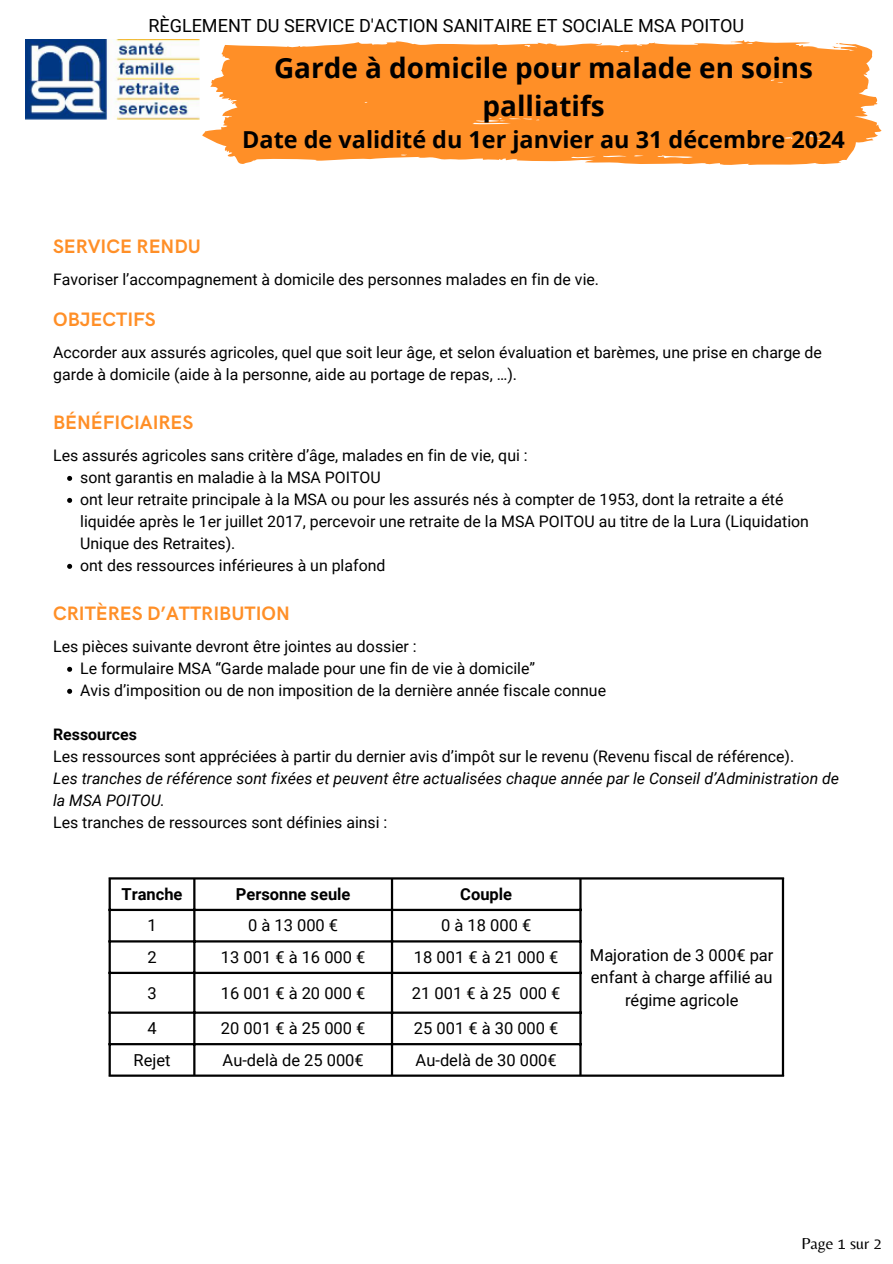
<style>
.page{position:relative;width:893px;height:1264px;background:#fff}
.page>*{position:absolute;margin:0;border:0;box-sizing:border-box;transform-origin:0 0}
.t1{font:700 27.9px/38.2px "Open Sans";color:#000;text-align:center}
.t2{font:700 23.4px "Open Sans";color:#000}
.t3{font:700 19.5px "HK Grotesk";color:#ff8f27}
.t4{font:18px "Roboto";color:#000}
.t5{font:16.5px/22.5px "Roboto";color:#000;text-align:center}
.t6{font:700 16.5px "Roboto";color:#000}
.t7{font:16.5px "Roboto";letter-spacing:.125em;color:#000}
.t8{font:16.5px "Belleza";color:#000}
.t9{font:15.9px/22px "Roboto";color:#000}
.t10{font:italic 15.9px/22px "Roboto";color:#000}
.t11{font:700 15.9px "Roboto";color:#000}
</style>
<div class="page">
<svg style="left:202px;top:40px;width:679px;height:125px;background:#ff9b40"></svg>
<img style="left:26px;top:39px;width:173px;height:80px">
<svg style="left:67px;top:476px;width:5px;height:5px"></svg>
<svg style="left:67px;top:498px;width:5px;height:5px"></svg>
<svg style="left:67px;top:564px;width:5px;height:5px"></svg>
<svg style="left:67px;top:667px;width:5px;height:4px"></svg>
<svg style="left:67px;top:688px;width:5px;height:5px"></svg>
<hr style="left:109px;top:879px;width:2px;height:195px;background:#000">
<hr style="left:193px;top:879px;width:2px;height:195px;background:#000">
<hr style="left:391px;top:879px;width:2px;height:195px;background:#000">
<hr style="left:579px;top:879px;width:2px;height:195px;background:#000">
<hr style="left:781px;top:879px;width:3px;height:195px;background:#000">
<hr style="left:109px;top:877px;width:675px;height:2px;background:#000">
<hr style="left:109px;top:908px;width:472px;height:3px;background:#000">
<hr style="left:109px;top:940px;width:472px;height:2px;background:#000">
<hr style="left:109px;top:971px;width:472px;height:3px;background:#000">
<hr style="left:109px;top:1011px;width:472px;height:2px;background:#000">
<hr style="left:109px;top:1043px;width:472px;height:2px;background:#000">
<hr style="left:109px;top:1074px;width:675px;height:2px;background:#000">
<p class="t4" style="left:148px;top:15px;width:597px">RÈGLEMENT DU SERVICE D'ACTION SANITAIRE ET SOCIALE MSA POITOU</p>
<p class="t1" style="left:274px;top:48px;width:540px">Garde à domicile pour malade en soins palliatifs</p>
<p class="t2" style="left:242px;top:123px;width:604px">Date de validité du 1er janvier au 31 décembre 2024</p>
<p class="t3" style="left:53px;top:235px;width:149px">SERVICE RENDU</p>
<p class="t9" style="left:53px;top:268px;width:547px">Favoriser l’accompagnement à domicile des personnes malades en fin de vie.</p>
<p class="t3" style="left:53px;top:308px;width:104px">OBJECTIFS</p>
<p class="t9" style="left:53px;top:341px;width:770px">Accorder aux assurés agricoles, quel que soit leur âge, et selon évaluation et barèmes, une prise en charge de garde à domicile (aide à la personne, aide au portage de repas, …).</p>
<p class="t3" style="left:53px;top:411px;width:142px">BÉNÉFICIAIRES</p>
<p class="t9" style="left:53px;top:444px;width:476px">Les assurés agricoles sans critère d’âge, malades en fin de vie, qui :</p>
<p class="t9" style="left:80px;top:466px;width:302px">sont garantis en maladie à la MSA POITOU</p>
<p class="t9" style="left:80px;top:488px;width:730px">ont leur retraite principale à la MSA ou pour les assurés nés à compter de 1953, dont la retraite a été liquidée après le 1er juillet 2017, percevoir une retraite de la MSA POITOU au titre de la Lura (Liquidation<br>Unique des Retraites).</p>
<p class="t9" style="left:80px;top:554px;width:307px">ont des ressources inférieures à un plafond</p>
<p class="t3" style="left:53px;top:602px;width:238px">CRITÈRES D’ATTRIBUTION</p>
<p class="t9" style="left:53px;top:635px;width:365px">Les pièces suivante devront être jointes au dossier :</p>
<p class="t9" style="left:80px;top:657px;width:456px">Le formulaire MSA “Garde malade pour une fin de vie à domicile”</p>
<p class="t9" style="left:80px;top:679px;width:527px">Avis d’imposition ou de non imposition de la dernière année fiscale connue</p>
<p class="t11" style="left:53px;top:725px;width:85px">Ressources</p>
<p class="t9" style="left:53px;top:745px;width:742px">Les ressources sont appréciées à partir du dernier avis d’impôt sur le revenu (Revenu fiscal de référence).</p>
<p class="t10" style="left:53px;top:767px;width:787px">Les tranches de référence sont fixées et peuvent être actualisées chaque année par le Conseil d’Administration de la MSA POITOU.</p>
<p class="t9" style="left:53px;top:811px;width:336px">Les tranches de ressources sont définies ainsi :</p>
<p class="t6" style="left:121px;top:884px;width:62px">Tranche</p>
<p class="t6" style="left:236px;top:884px;width:116px">Personne seule</p>
<p class="t6" style="left:460px;top:884px;width:53px">Couple</p>
<p class="t5" style="left:147px;top:914px;width:11px">1</p>
<p class="t7" style="left:248px;top:916px;width:92px">0à13000€</p>
<p class="t7" style="left:441px;top:916px;width:92px">0à18000€</p>
<p class="t5" style="left:147px;top:945px;width:11px">2</p>
<p class="t5" style="left:221px;top:945px;width:146px">13 001 € à 16 000 €</p>
<p class="t5" style="left:414px;top:945px;width:146px">18 001 € à 21 000 €</p>
<p class="t5" style="left:147px;top:981px;width:11px">3</p>
<p class="t5" style="left:221px;top:981px;width:146px">16 001 € à 20 000 €</p>
<p class="t5" style="left:412px;top:981px;width:150px">21 001 € à 25 000 €</p>
<p class="t5" style="left:147px;top:1017px;width:11px">4</p>
<p class="t5" style="left:221px;top:1017px;width:146px">20 001 € à 25 000 €</p>
<p class="t5" style="left:414px;top:1017px;width:146px">25 001 € à 30 000 €</p>
<p class="t5" style="left:133px;top:1048px;width:38px">Rejet</p>
<p class="t5" style="left:222px;top:1048px;width:143px">Au-delà de 25 000€</p>
<p class="t5" style="left:415px;top:1048px;width:143px">Au-delà de 30 000€</p>
<p class="t5" style="left:590px;top:943px;width:185px">Majoration de 3 000€ par enfant à charge affilié au régime agricole</p>
<p class="t8" style="left:801px;top:1233px;width:82px">Page 1 sur 2</p>
</div>
